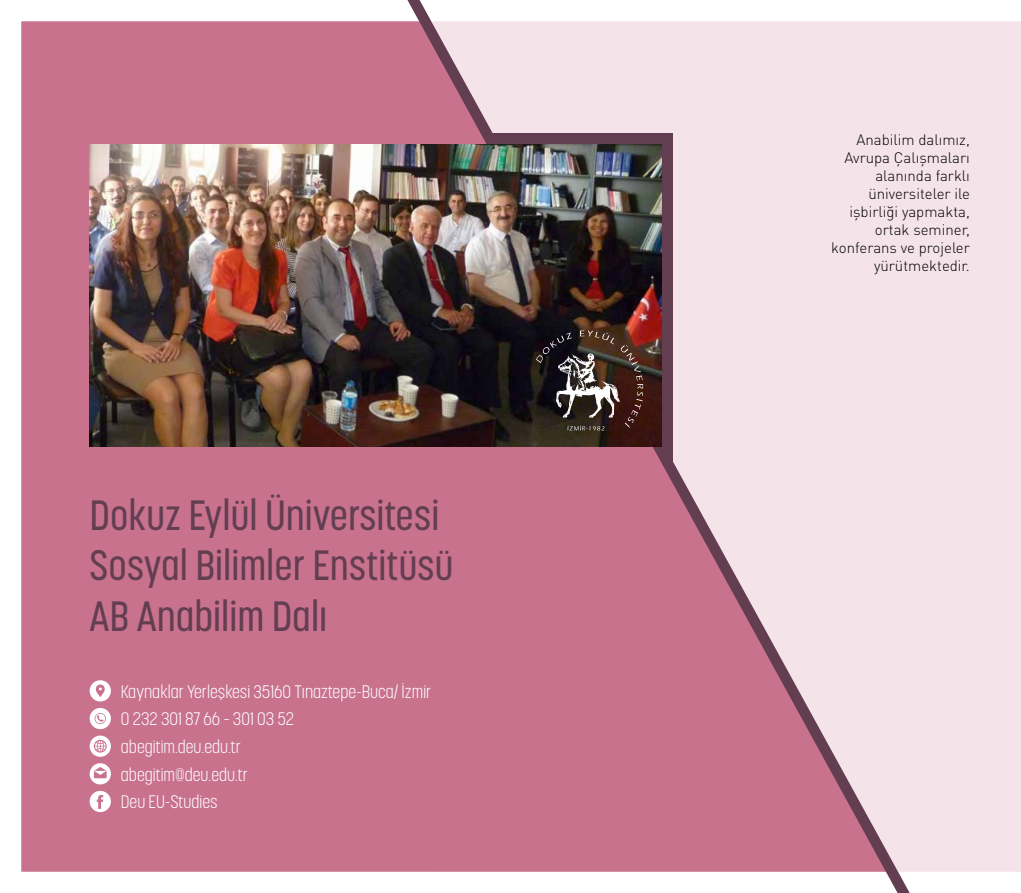
<style>
.page{position:relative;width:1021px;height:893px;background:#fff}
.page>*{position:absolute;margin:0;border:0;box-sizing:border-box;transform-origin:0 0}
.t1{font:500 42px/50.4px "Korolev Condensed";color:#633e51}
.t2{font:300 18px/27.6px "Korolev Condensed";color:#fff}
.t3{font:300 15px/18px "DIN Pro";color:#000;text-align:right}
</style>
<div class="page">
<div style="left:21px;top:21px;width:386px;height:851px;background:#c8728e"></div>
<div style="left:909px;top:21px;width:111px;height:851px;background:#f4e3e8"></div>
<svg style="left:407px;top:0;width:502px;height:893px;background:#deafbe"></svg>
<img style="left:89px;top:144px;width:573px;height:302px">
<div style="left:662px;top:142px;width:10px;height:320px;background:#633e51"></div>
<div style="left:490px;top:134px;width:182px;height:10px;background:#633e51"></div>
<svg style="left:90px;top:791px;width:21px;height:21px"></svg>
<svg style="left:90px;top:735px;width:21px;height:22px"></svg>
<svg style="left:90px;top:763px;width:21px;height:21px"></svg>
<svg style="left:90px;top:680px;width:21px;height:21px"></svg>
<div style="left:90px;top:708px;width:21px;height:21px;background:#fff;border-radius:50%"></div>
<svg style="left:95px;top:713px;width:11px;height:11px"></svg>
<img style="left:536px;top:330px;width:107px;height:100px">
<h1 class="t1" style="left:90px;top:490px;width:365px">Dokuz Eylül Üniversitesi<br>Sosyal Bilimler Enstitüsü<br>AB Anabilim Dalı</h1>
<p class="t2" style="left:121px;top:677px;width:312px">Kaynaklar Yerleşkesi 35160 Tınaztepe-Buca/ İzmir<br>0 232 301 87 66 – 301 03 52</p>
<p class="t2" style="left:121px;top:733px;width:128px">abegitim.deu.edu.tr abegitim@deu.edu.tr</p>
<p class="t2" style="left:121px;top:788px;width:98px">Deu EU-Studies</p>
<p class="t3" style="left:831px;top:130px;width:140px">Anabilim dalımız,<br>Avrupa Çalışmaları alanında farklı üniversiteler ile işbirliği yapmakta, ortak seminer, konferans ve projeler yürütmektedir.</p>
</div>
